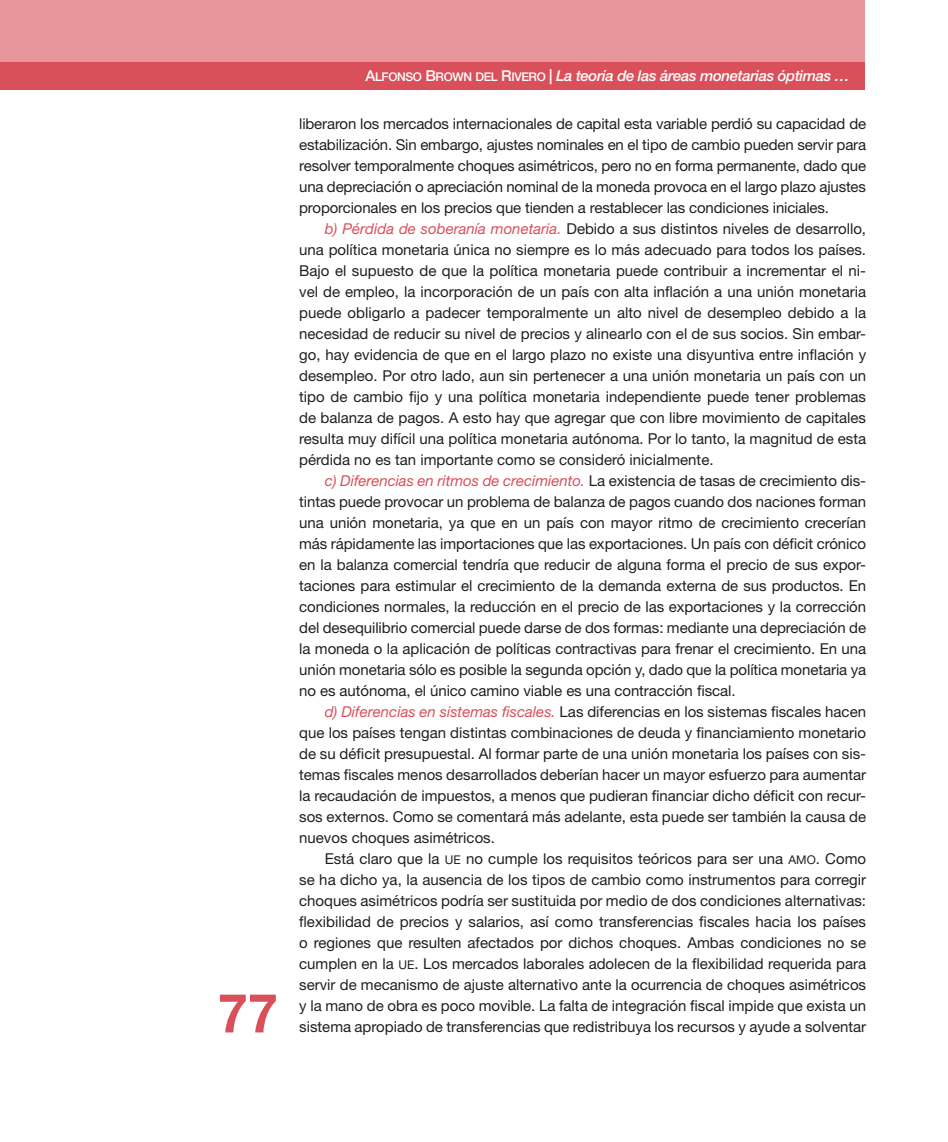
<style>
.page{position:relative;width:948px;height:1142px;background:#fff}
.page>*{position:absolute;margin:0;border:0;box-sizing:border-box;transform-origin:0 0}
.t1{font:700 54px "Helvetica Neue LT Std";color:#d9505b}
.t2{font:15px/21px "Helvetica Neue LT Std";color:#231f20;text-align:justify}
.t3{font:italic 500 15px "Helvetica Neue LT Std";letter-spacing:-.025em;color:#fff}
.s1{font-family:"Helvetica Neue LT Std Md SC800";font-weight:400;font-style:normal}
.s2{font-family:"Helvetica Neue LT Std Md SC800";font-weight:400;font-style:normal;font-size:12px}
.s3{font-style:italic;color:#d9505b}
.s4{font-family:"Helvetica Neue LT Std Roman SC800";font-size:12px}
</style>
<div class="page">
<div style="left:0;top:0;width:864px;height:67px;background:#e8969c"></div>
<div style="left:0;top:62px;width:864px;height:27px;background:#d9505b"></div>
<h1 class="t1" style="left:218px;top:979px;width:62px">77</h1>
<p class="t3" style="left:365px;top:66px;width:485px"><span class="s1">A</span><span class="s2">LFONSO</span> <span class="s1">B</span><span class="s2">ROWN DEL</span> <span class="s1">R</span><span class="s2">IVERO</span> | La teoría de las áreas monetarias óptimas …</p>
<p class="t2" style="left:299px;top:113px;width:568px">liberaron los mercados internacionales de capital esta variable perdió su capacidad de estabilización. Sin embargo, ajustes nominales en el tipo de cambio pueden servir para resolver temporalmente choques asimétricos, pero no en forma permanente, dado que una depreciación o apreciación nominal de la moneda provoca en el largo plazo ajustes proporcionales en los precios que tienden a restablecer las condiciones iniciales.</p>
<p class="t2" style="left:299px;top:218px;width:568px;text-indent:26px"><span class="s3">b) Pérdida de soberanía monetaria.</span> Debido a sus distintos niveles de desarrollo, una política monetaria única no siempre es lo más adecuado para todos los países.<br>Bajo el supuesto de que la política monetaria puede contribuir a incrementar el ni&shy;vel de empleo, la incorporación de un país con alta inflación a una unión monetaria puede obligarlo a padecer temporalmente un alto nivel de desempleo debido a la necesidad de reducir su nivel de precios y alinearlo con el de sus socios. Sin embar&shy;go, hay evidencia de que en el largo plazo no existe una disyuntiva entre inflación y desempleo. Por otro lado, aun sin pertenecer a una unión monetaria un país con un tipo de cambio fijo y una política monetaria independiente puede tener problemas de balanza de pagos. A esto hay que agregar que con libre movimiento de capitales resulta muy difícil una política monetaria autónoma. Por lo tanto, la magnitud de esta pérdida no es tan importante como se consideró inicialmente.</p>
<p class="t2" style="left:299px;top:470px;width:568px;text-indent:26px"><span class="s3">c) Diferencias en ritmos de crecimiento.</span> La existencia de tasas de crecimiento dis&shy;tintas puede provocar un problema de balanza de pagos cuando dos naciones forman una unión monetaria, ya que en un país con mayor ritmo de crecimiento crecerían más rápidamente las importaciones que las exportaciones. Un país con déficit crónico en la balanza comercial tendría que reducir de alguna forma el precio de sus expor&shy;taciones para estimular el crecimiento de la demanda externa de sus productos. En condiciones normales, la reducción en el precio de las exportaciones y la corrección del desequilibrio comercial puede darse de dos formas: mediante una depreciación de la moneda o la aplicación de políticas contractivas para frenar el crecimiento. En una unión monetaria sólo es posible la segunda opción y, dado que la política monetaria ya no es autónoma, el único camino viable es una contracción fiscal.</p>
<p class="t2" style="left:299px;top:701px;width:568px;text-indent:26px"><span class="s3">d) Diferencias en sistemas fiscales.</span> Las diferencias en los sistemas fiscales hacen que los países tengan distintas combinaciones de deuda y financiamiento monetario de su déficit presupuestal. Al formar parte de una unión monetaria los países con sis&shy;temas fiscales menos desarrollados deberían hacer un mayor esfuerzo para aumentar la recaudación de impuestos, a menos que pudieran financiar dicho déficit con recur&shy;sos externos. Como se comentará más adelante, esta puede ser también la causa de nuevos choques asimétricos.</p>
<p class="t2" style="left:299px;top:848px;width:568px;text-indent:26px">Está claro que la <span class="s4">UE</span> no cumple los requisitos teóricos para ser una <span class="s4">AMO</span>. Como se ha dicho ya, la ausencia de los tipos de cambio como instrumentos para corregir choques asimétricos podría ser sustituida por medio de dos condiciones alternativas: flexibilidad de precios y salarios, así como transferencias fiscales hacia los países o regiones que resulten afectados por dichos choques. Ambas condiciones no se cumplen en la <span class="s4">UE</span>. Los mercados laborales adolecen de la flexibilidad requerida para servir de mecanismo de ajuste alternativo ante la ocurrencia de choques asimétricos y la mano de obra es poco movible. La falta de integración fiscal impide que exista un sistema apropiado de transferencias que redistribuya los recursos y ayude a solventar</p>
</div>
